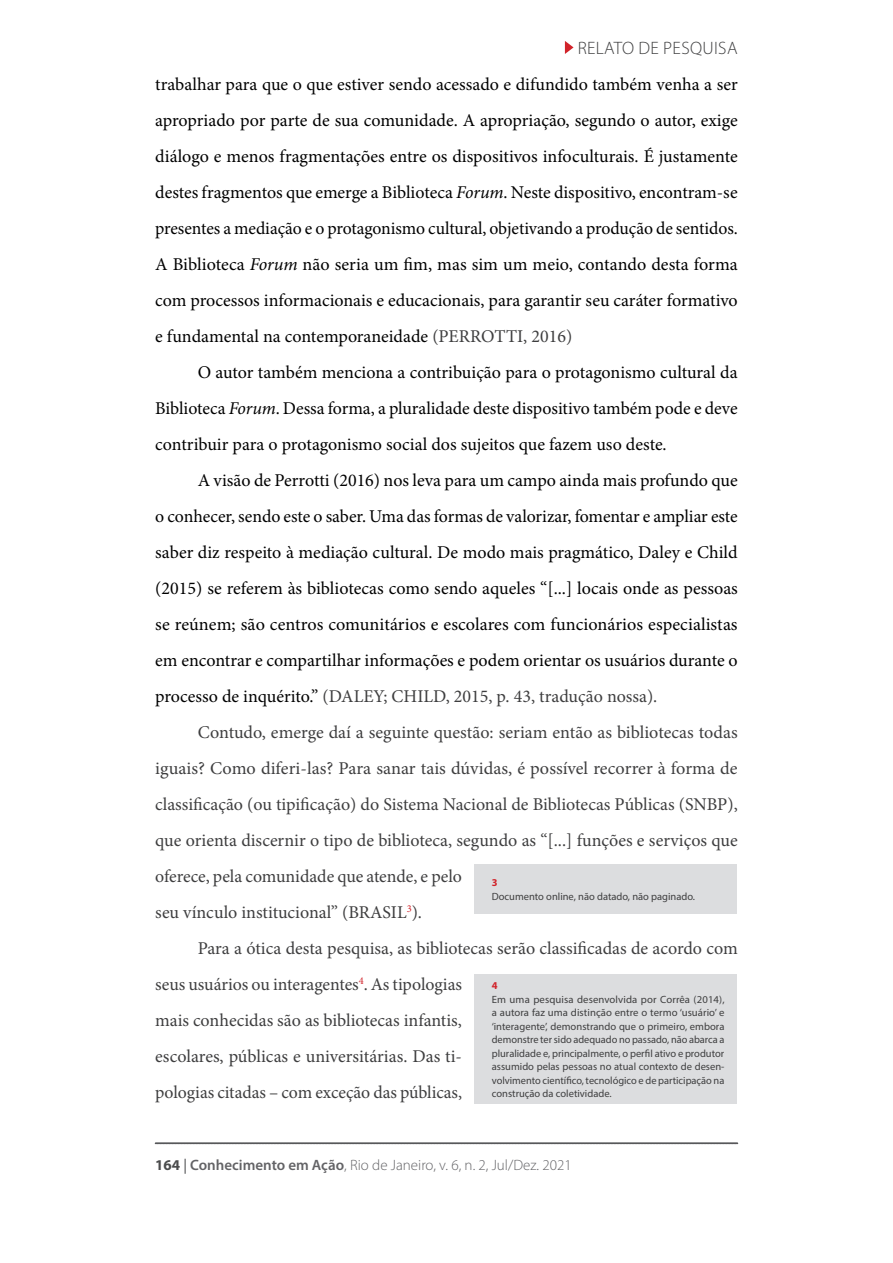
<style>
.page{position:relative;width:893px;height:1263px;background:#fff}
.page>*{position:absolute;margin:0;border:0;box-sizing:border-box;transform-origin:0 0}
.Corpo_de_texto_com_r{font:18px/36px "Minion Pro";color:#000;text-align:justify}
.Corpo_de_texto_com_r-2{font:18px/36px "Minion Pro";color:#3e3e3f}
.t1{font:300 18px "Myriad Pro";letter-spacing:.02em;color:#3e3e3f}
.t2{font:300 15px "Myriad Pro";color:#636366}
.Notas{font:10.5px/13.5px "Myriad Pro";color:#3e3e3f;text-align:justify}
.Notas-2{font:700 10.5px "Myriad Pro";color:#d1232a}
.s1{font-style:italic}
.s2{color:#3e3e3f}
.s3{font-weight:700;color:#4b4c4d}
.s4{font-weight:400;color:#4b4c4d}
.s5{font-weight:600}
</style>
<div class="page">
<svg style="left:155px;top:1143px;width:583px;height:1px"></svg>
<svg style="left:565px;top:41px;width:9px;height:13px"></svg>
<div style="left:475px;top:864px;width:262px;height:50px;background:#dcdddf"></div>
<div style="left:475px;top:975px;width:262px;height:129px;background:#dcdddf"></div>
<p class="t1" style="left:578px;top:37px;width:161px">RELATO DE PESQUISA</p>
<p class="Corpo_de_texto_com_r" style="left:155px;top:66px;width:584px">trabalhar para que o que estiver sendo acessado e difundido também venha a ser apropriado por parte de sua comunidade. A apropriação, segundo o autor, exige diálogo e menos fragmentações entre os dispositivos infoculturais. É justamente destes fragmentos que emerge a Biblioteca <span class="s1">Forum</span>. Neste dispositivo, encontram-se presentes a mediação e o protagonismo cultural, objetivando a produção de sentidos.<br>A Biblioteca <span class="s1">Forum</span> não seria um fim, mas sim um meio, contando desta forma com processos informacionais e educacionais, para garantir seu caráter formativo e fundamental na contemporaneidade <span class="s2">(PERROTTI, 2016)</span></p>
<p class="Corpo_de_texto_com_r" style="left:155px;top:354px;width:584px;text-indent:43px">O autor também menciona a contribuição para o protagonismo cultural da Biblioteca <span class="s1">Forum</span>. Dessa forma, a pluralidade deste dispositivo também pode e deve contribuir para o protagonismo social dos sujeitos que fazem uso deste.</p>
<p class="Corpo_de_texto_com_r" style="left:155px;top:462px;width:584px;text-indent:43px">A visão de Perrotti (2016) nos leva para um campo ainda mais profundo que o conhecer, sendo este o saber. Uma das formas de valorizar, fomentar e ampliar este saber diz respeito à mediação cultural. De modo mais pragmático, Daley e Child (2015) se referem às bibliotecas como sendo aqueles “[...] locais onde as pessoas se reúnem; são centros comunitários e escolares com funcionários especialistas em encontrar e compartilhar informações e podem orientar os usuários durante o processo de inquérito.” <span class="s2">(DALEY; CHILD, 2015, p. 43, tradução nossa).</span></p>
<p class="Corpo_de_texto_com_r-2" style="left:155px;top:714px;width:584px;text-indent:43px">Contudo, emerge daí a seguinte questão: seriam então as bibliotecas todas iguais? Como diferi-las? Para sanar tais dúvidas, é possível recorrer à forma de classificação (ou tipificação) do Sistema Nacional de Bibliotecas Públicas (SNBP), que orienta discernir o tipo de biblioteca, segundo as “[...] funções e serviços que oferece, pela comunidade que atende, e pelo<br>seu vínculo institucional” (BRASIL<sup>3</sup>).</p>
<p class="Corpo_de_texto_com_r-2" style="left:155px;top:930px;width:584px;text-indent:43px">Para a ótica desta pesquisa, as bibliotecas serão classificadas de acordo com seus usuários ou interagentes<sup>4</sup>. As tipologias<br>mais conhecidas são as bibliotecas infantis,<br>escolares, públicas e universitárias. Das ti-<br>pologias citadas – com exceção das públicas,</p>
<p class="Notas-2" style="left:492px;top:876px;width:7px">3</p>
<p class="Notas" style="left:492px;top:889px;width:205px">Documento online, não datado, não paginado.</p>
<p class="Notas-2" style="left:492px;top:979px;width:7px">4</p>
<p class="Notas" style="left:492px;top:992px;width:234px">Em uma pesquisa desenvolvida por Corrêa (2014), a autora faz uma distinção entre o termo ‘usuário’ e ‘interagente’, demonstrando que o primeiro, embora demonstre ter sido adequado no passado, não abarca a pluralidade e, principalmente, o perfil ativo e produtor assumido pelas pessoas no atual contexto de desen&shy;volvimento científico, tecnológico e de participação na construção da coletividade.</p>
<p class="t2" style="left:155px;top:1156px;width:418px"><span class="s3">164</span> <span class="s4">|</span> <span class="s5">Conhecimento em Ação</span>, Rio de Janeiro, v. 6, n. 2, Jul/Dez. 2021</p>
</div>
